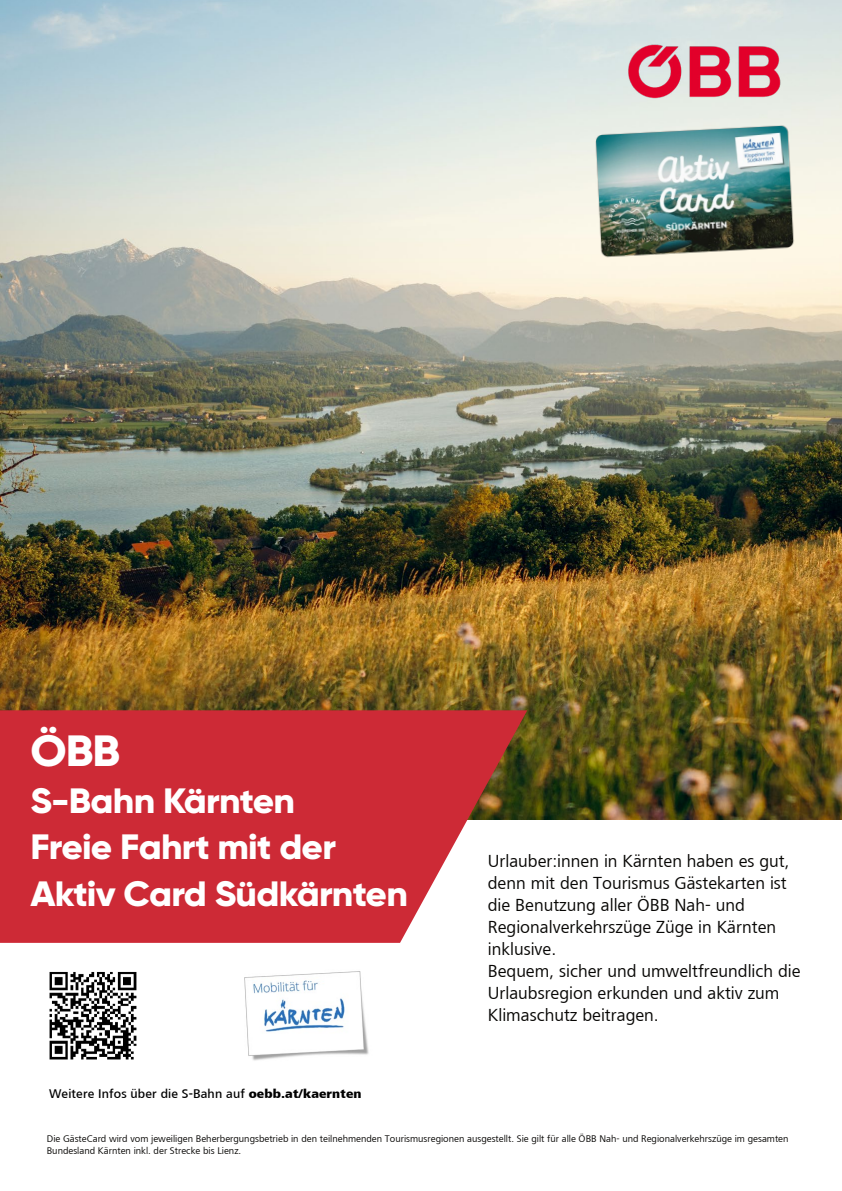
<style>
.page{position:relative;width:842px;height:1191px;background:#fff}
.page>*{position:absolute;margin:0;border:0;box-sizing:border-box;transform-origin:0 0}
.t1{font:700 48px/48.9px "Lino Frutiger Next";color:#fff}
.t2{font:800 43.7px "Gilroy";color:#fff;scale:1.05 1}
.t3{font:800 35.2px/46.5px "Gilroy";letter-spacing:-.02em;color:#fff;scale:1.05 1}
.t4{font:18px/22.1px "Lino Frutiger Next";color:#070604}
.t5{font:500 13px "Lino Frutiger Next";letter-spacing:.01em;color:#000}
.t6{font:10px/12px "Lino Frutiger Next";color:#070604}
.s1{font-weight:800}
</style>
<div class="page">
<img style="left:49px;top:971px;width:88px;height:89px">
<img style="left:244px;top:971px;width:125px;height:90px">
<img style="left:0;top:0;width:842px;height:819px">
<img style="left:593px;top:157px;width:204px;height:105px">
<img style="left:546px;top:0;width:296px;height:157px">
<svg style="left:0;top:710px;width:527px;height:233px;background:#cd3e47"></svg>
<h1 class="t1" style="left:44px;top:726px;width:371px">ÖBB<br>S-Bahn Kärnten -<br>Freie Fahrt mit<br>GästeCard</h1>
<h2 class="t2" style="left:30px;top:723px;width:87px">ÖBB</h2>
<h3 class="t3" style="left:30px;top:777px;width:361px">S-Bahn Kärnten<br>Freie Fahrt mit der<br>Aktiv Card Südkärnten</h3>
<p class="t5" style="left:49px;top:1086px;width:314px">Weitere Infos über die S-Bahn auf <span class="s1">oebb.at/kaernten</span></p>
<p class="t4" style="left:488px;top:849px;width:314px">Urlauber:innen in Kärnten haben es gut, denn mit den Tourismus Gästekarten ist die Benutzung aller ÖBB Nah- und Regionalverkehrszüge Züge in Kärnten inklusive.<br>Bequem, sicher und umweltfreundlich die Urlaubsregion erkunden und aktiv zum Klimaschutz beitragen.</p>
<p class="t6" style="left:47px;top:1132px;width:743px">Die GästeCard wird vom jeweiligen Beherbergungsbetrieb in den teilnehmenden Tourismusregionen ausgestellt. Sie gilt für alle ÖBB Nah- und Regionalverkehrszüge im gesamten<br>Bundesland Kärnten inkl. der Strecke bis Lienz.</p>
</div>
